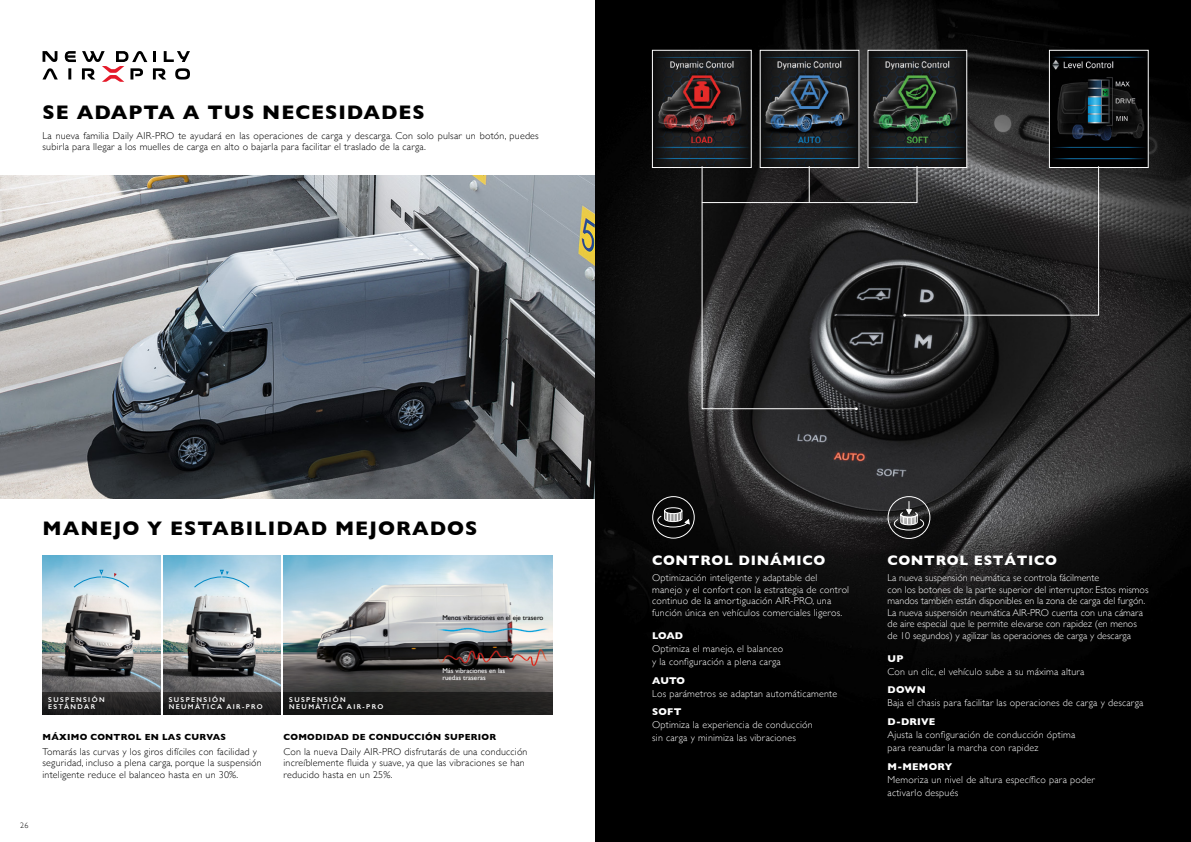
<style>
.page{position:relative;width:1191px;height:842px;background:#fff}
.page>*{position:absolute;margin:0;border:0;box-sizing:border-box;transform-origin:0 0}
.t1{font:700 20px "Gill Sans";letter-spacing:.05em;color:#000}
.t2{font:700 14px "Gill Sans";letter-spacing:.05em;color:#fff}
.t3{font:300 10px/13px "Gill Sans";letter-spacing:.02em;color:#fff}
.t4{font:300 10px/11.5px "Gill Sans";letter-spacing:.02em;color:#000}
.t5{font:300 10px/11.5px "Gill Sans";color:#fff}
.t6{font:700 10px "Gill Sans";letter-spacing:.02em;color:#fff}
.t7{font:700 9px "Gill Sans";letter-spacing:.03em;color:#000}
.t8{font:300 8px "Gill Sans";color:#000}
.t9{font:600 7px/7.5px "Gill Sans";letter-spacing:.2em;color:#fff}
.t10{font:7px/7.5px "Gill Sans";color:#fff}
.t11{font:7px "Gill Sans";color:#000}
</style>
<div class="page">
<img style="left:283px;top:556px;width:270px;height:136px">
<img style="left:0;top:176px;width:595px;height:323px">
<div style="left:283px;top:692px;width:270px;height:22px;background:#1a1a19"></div>
<img style="left:595px;top:0;width:596px;height:842px">
<img style="left:1051px;top:52px;width:95px;height:114px">
<div style="left:1049px;top:50px;width:99px;height:118px;border:1px solid #fff"></div>
<img style="left:762px;top:52px;width:95px;height:114px">
<div style="left:760px;top:50px;width:99px;height:118px;border:1px solid #fff"></div>
<img style="left:869px;top:52px;width:96px;height:114px">
<div style="left:867px;top:50px;width:100px;height:118px;border:1px solid #fff"></div>
<img style="left:654px;top:52px;width:95px;height:114px">
<div style="left:652px;top:50px;width:99px;height:118px;border:1px solid #fff"></div>
<svg style="left:701px;top:166px;width:398px;height:244px;background:#2e2e2f"></svg>
<div style="left:887px;top:496px;width:43px;height:43px;border:1px solid #fff;border-radius:50%"></div>
<svg style="left:893px;top:501px;width:31px;height:30px"></svg>
<div style="left:652px;top:496px;width:42px;height:43px;border:1px solid #fff;border-radius:50%"></div>
<svg style="left:657px;top:507px;width:33px;height:21px"></svg>
<svg style="left:153px;top:51px;width:3px;height:11px"></svg>
<svg style="left:164px;top:51px;width:26px;height:11px"></svg>
<svg style="left:43px;top:51px;width:14px;height:11px"></svg>
<svg style="left:65px;top:51px;width:11px;height:11px"></svg>
<svg style="left:175px;top:68px;width:15px;height:11px"></svg>
<svg style="left:153px;top:68px;width:13px;height:11px"></svg>
<svg style="left:68px;top:68px;width:3px;height:11px"></svg>
<svg style="left:43px;top:68px;width:15px;height:11px"></svg>
<svg style="left:82px;top:51px;width:65px;height:31px"></svg>
<img style="left:43px;top:556px;width:117px;height:136px">
<img style="left:56px;top:655px;width:104px;height:33px">
<div style="left:43px;top:692px;width:117px;height:22px;background:linear-gradient(to bottom,#32302f,#1c1b1c)"></div>
<img style="left:163px;top:556px;width:118px;height:100px">
<img style="left:163px;top:656px;width:118px;height:36px">
<img style="left:179px;top:655px;width:102px;height:31px">
<div style="left:163px;top:692px;width:118px;height:22px;background:linear-gradient(to bottom,#32302f,#1c1b1b)"></div>
<svg style="left:74px;top:569px;width:55px;height:18px"></svg>
<svg style="left:194px;top:569px;width:55px;height:18px"></svg>
<h1 class="t1" style="left:43px;top:96px;width:384px">SE ADAPTA A TUS NECESIDADES</h1>
<p class="t4" style="left:43px;top:129px;width:498px">La nueva familia Daily AIR-PRO te ayudará en las operaciones de carga y descarga. Con solo pulsar un botón, puedes subirla para llegar a los muelles de carga en alto o bajarla para facilitar el traslado de la carga.</p>
<h1 class="t1" style="left:43px;top:513px;width:436px">MANEJO Y ESTABILIDAD MEJORADOS</h1>
<p class="t9" style="left:48px;top:696px;width:58px">SUSPENSIÓN<br>ESTÁNDAR</p>
<p class="t9" style="left:169px;top:696px;width:96px">SUSPENSIÓN<br>NEUMÁTICA AIR-PRO</p>
<p class="t7" style="left:43px;top:730px;width:185px">MÁXIMO CONTROL EN LAS CURVAS</p>
<p class="t4" style="left:43px;top:745px;width:221px">Tomarás las curvas y los giros difíciles con facilidad y seguridad, incluso a plena carga, porque la suspensión inteligente reduce el balanceo hasta en un 30%.</p>
<p class="t8" style="left:20px;top:819px;width:10px">26</p>
<p class="t11" style="left:442px;top:613px;width:103px">Menos vibraciones en el eje trasero</p>
<p class="t9" style="left:289px;top:696px;width:96px">SUSPENSIÓN<br>NEUMÁTICA AIR-PRO</p>
<p class="t10" style="left:442px;top:666px;width:64px">Más vibraciones en las ruedas traseras</p>
<p class="t7" style="left:283px;top:730px;width:214px">COMODIDAD DE CONDUCCIÓN SUPERIOR</p>
<p class="t4" style="left:283px;top:745px;width:245px">Con la nueva Daily AIR-PRO disfrutarás de una conducción increíblemente fluida y suave, ya que las vibraciones se han reducido hasta en un 25%.</p>
<h2 class="t2" style="left:652px;top:549px;width:175px">CONTROL DINÁMICO</h2>
<p class="t3" style="left:652px;top:571px;width:198px;line-height:11.5px">Optimización inteligente y adaptable del manejo y el confort con la estrategia de control continuo de la amortiguación AIR-PRO, una función única en vehículos comerciales ligeros.</p>
<p class="t6" style="left:652px;top:628px;width:32px">LOAD</p>
<p class="t3" style="left:652px;top:642px;width:133px">Optimiza el manejo, el balanceo y la configuración a plena carga</p>
<p class="t6" style="left:652px;top:672px;width:34px">AUTO</p>
<p class="t3" style="left:652px;top:686px;width:186px">Los parámetros se adaptan automáticamente</p>
<p class="t6" style="left:652px;top:704px;width:31px">SOFT</p>
<p class="t3" style="left:652px;top:718px;width:162px">Optimiza la experiencia de conducción sin carga y minimiza las vibraciones</p>
<h2 class="t2" style="left:887px;top:549px;width:171px">CONTROL ESTÁTICO</h2>
<p class="t5" style="left:887px;top:571px;width:262px">La nueva suspensión neumática se controla fácilmente<br>con los botones de la parte superior del interruptor. Estos mismos mandos también están disponibles en la zona de carga del furgón.<br>La nueva suspensión neumática AIR-PRO cuenta con una cámara de aire especial que le permite elevarse con rapidez (en menos de 10 segundos) y agilizar las operaciones de carga y descarga</p>
<p class="t6" style="left:887px;top:650px;width:17px">UP</p>
<p class="t3" style="left:887px;top:664px;width:198px">Con un clic, el vehículo sube a su máxima altura</p>
<p class="t6" style="left:887px;top:682px;width:40px">DOWN</p>
<p class="t3" style="left:887px;top:696px;width:257px">Baja el chasis para facilitar las operaciones de carga y descarga</p>
<p class="t6" style="left:887px;top:714px;width:49px">D-DRIVE</p>
<p class="t3" style="left:887px;top:728px;width:189px">Ajusta la configuración de conducción óptima para reanudar la marcha con rapidez</p>
<p class="t6" style="left:887px;top:758px;width:66px">M-MEMORY</p>
<p class="t3" style="left:887px;top:772px;width:209px">Memoriza un nivel de altura específico para poder activarlo después</p>
</div>
